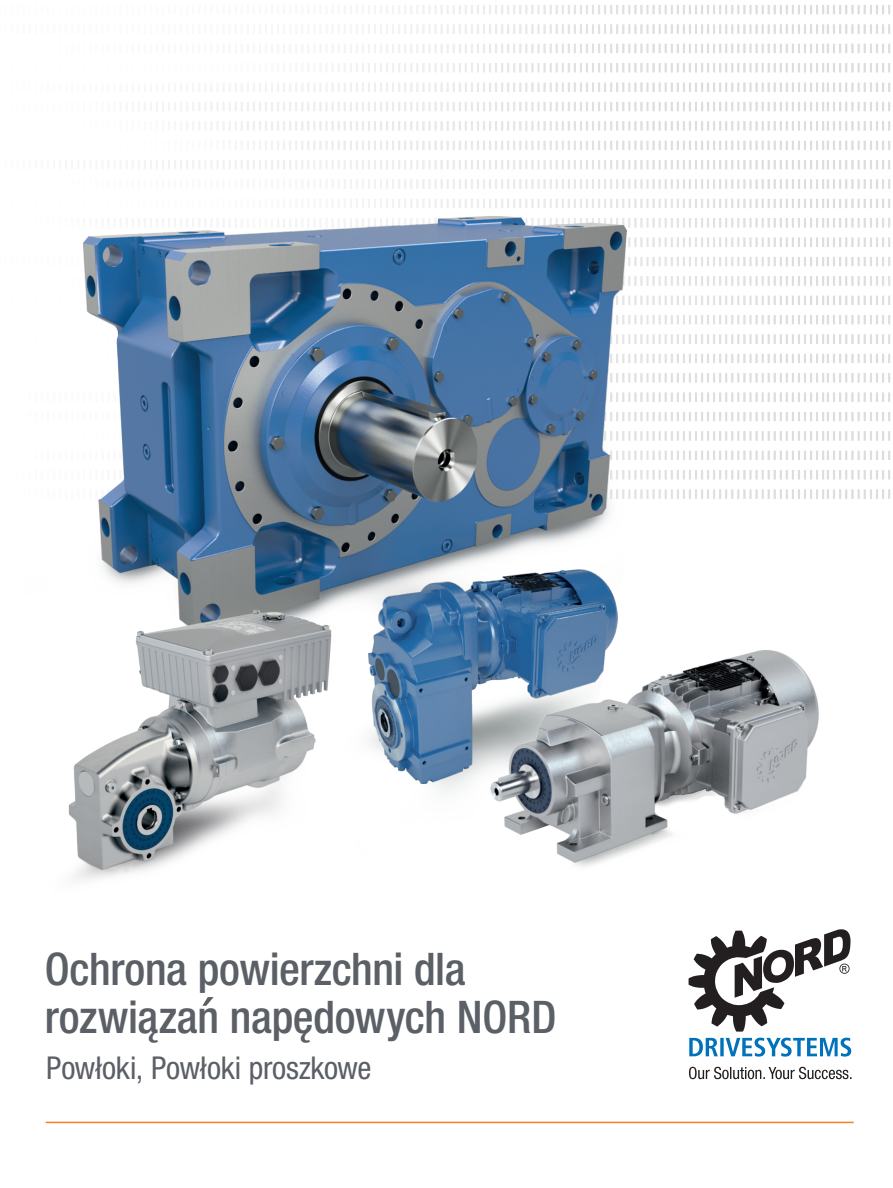
<style>
.page{position:relative;width:893px;height:1188px;background:#fff}
.page>*{position:absolute;margin:0;border:0;box-sizing:border-box;transform-origin:0 0}
.t1{font:500 condensed 48.45px "Helvetica Neue LT Std";color:#5b5f66}
.t2{font:500 condensed 45px "Helvetica Neue LT Std";letter-spacing:-.01em;color:#5b5f66}
.t3{font:condensed 31.5px "Helvetica Neue LT Std";letter-spacing:-.005em;color:#5b5f66}
</style>
<div class="page">
<hr style="left:46px;top:1122px;width:808px;height:1px;background:#f58220">
<svg style="left:202px;top:997px;width:12px;height:9px"></svg>
<svg style="left:689px;top:1067px;width:162px;height:12px"></svg>
<img style="left:120px;top:5px;width:704px;height:494px">
<img style="left:827px;top:5px;width:63px;height:494px">
<img style="left:83px;top:186px;width:614px;height:362px">
<img style="left:68px;top:548px;width:197px;height:332px">
<img style="left:265px;top:547px;width:432px;height:268px">
<img style="left:439px;top:590px;width:413px;height:467px">
<p class="t2" style="left:45px;top:942px;width:422px">Ochrona powierzchni dla</p>
<p class="t2" style="left:45px;top:990px;width:513px">rozwiazan napedowych NORD</p>
<p class="t3" style="left:46px;top:1049px;width:327px">Powłoki, Powłoki proszkowe</p>
<p class="t1" style="left:148px;top:985px;width:12px">˛</p>
<p class="t1" style="left:300px;top:985px;width:12px">˛</p>
</div>
